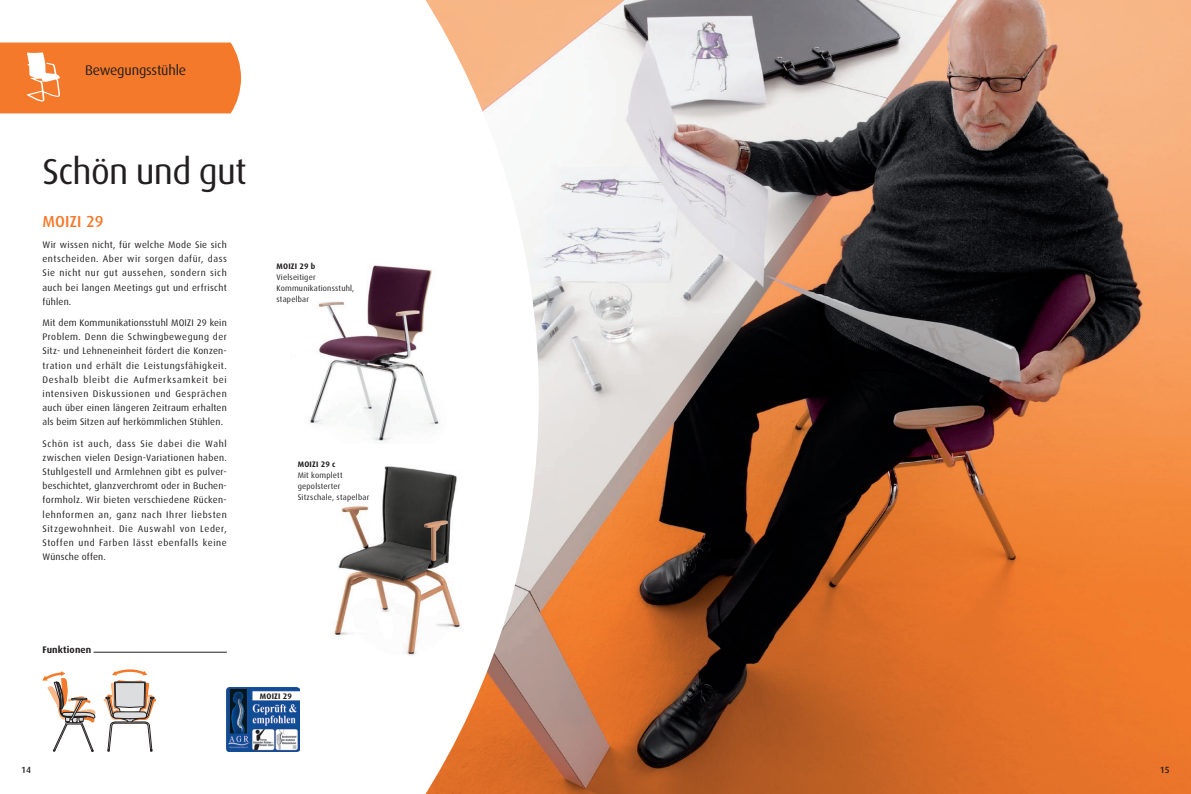
<style>
.page{position:relative;width:1191px;height:794px;background:#fff}
.page>*{position:absolute;margin:0;border:0;box-sizing:border-box;transform-origin:0 0}
.t1{font:36px "Dax";letter-spacing:-.02em;color:#231f20}
.t2{font:500 16px "Dax";letter-spacing:.005em;color:#f4792a}
.t3{font:14px "Dax";letter-spacing:-.015em;color:#231f20}
.t4{font:9.5px/14.2px "Dax";letter-spacing:.03em;color:#231f20;text-align:justify}
.t5{font:700 9.5px "Dax";letter-spacing:.01em;color:#231f20}
.t6{font:500 9px "Dax";color:#231f20}
.t7{font:8px/11px "Dax";letter-spacing:.025em;color:#231f20}
.t8{font:700 8px "Dax";letter-spacing:.025em;color:#231f20}
</style>
<div class="page">
<img style="left:539px;top:0;width:652px;height:794px">
<svg style="left:425px;top:0;width:114px;height:794px"></svg>
<div style="left:0;top:43px;width:241px;height:70px;background:#f4792a"></div>
<img style="left:309px;top:252px;width:137px;height:191px">
<img style="left:334px;top:463px;width:141px;height:219px">
<svg style="left:43px;top:671px;width:52px;height:80px"></svg>
<svg style="left:104px;top:669px;width:52px;height:82px"></svg>
<img style="left:227px;top:687px;width:73px;height:64px">
<hr style="left:94px;top:652px;width:133px;height:1px;background:#231f20">
<h3 class="t3" style="left:85px;top:62px;width:103px">Bewegungsstühle</h3>
<h1 class="t1" style="left:43px;top:151px;width:206px">Schön und gut</h1>
<h2 class="t2" style="left:43px;top:212px;width:62px">MOIZI 29</h2>
<p class="t4" style="left:43px;top:238px;width:186px">Wir wissen nicht, für welche Mode Sie sich entscheiden. Aber wir sorgen dafür, dass Sie nicht nur gut aussehen, sondern sich auch bei langen Meetings gut und erfrischt fühlen.</p>
<p class="t4" style="left:43px;top:316px;width:186px">Mit dem Kommunikationsstuhl MOIZI 29 kein Problem. Denn die Schwingbewegung der Sitz- und Lehneneinheit fördert die Konzen&shy;tration und erhält die Leistungsfähigkeit.<br>Deshalb bleibt die Aufmerksamkeit bei intensiven Diskussionen und Gesprächen auch über einen längeren Zeitraum erhalten als beim Sitzen auf herkömmlichen Stühlen.</p>
<p class="t4" style="left:43px;top:436px;width:186px">Schön ist auch, dass Sie dabei die Wahl zwischen vielen Design-Variationen haben.<br>Stuhlgestell und Armlehnen gibt es pulver&shy;beschichtet, glanzverchromt oder in Buchen&shy;formholz. Wir bieten verschiedene Rücken&shy;lehnformen an, ganz nach Ihrer liebsten Sitzgewohnheit. Die Auswahl von Leder, Stoffen und Farben lässt ebenfalls keine Wünsche offen.</p>
<p class="t8" style="left:276px;top:261px;width:41px">MOIZI 29 b</p>
<p class="t7" style="left:276px;top:271px;width:79px">Vielseitiger<br>Kommunikationsstuhl, stapelbar</p>
<p class="t8" style="left:298px;top:459px;width:39px">MOIZI 29 c</p>
<p class="t7" style="left:298px;top:470px;width:73px">Mit komplett gepolsterter<br>Sitzschale, stapelbar</p>
<p class="t5" style="left:43px;top:644px;width:50px">Funktionen</p>
<p class="t8" style="left:260px;top:692px;width:34px">MOIZI 29</p>
<p class="t6" style="left:21px;top:764px;width:11px">14</p>
<p class="t6" style="left:1159px;top:764px;width:11px">15</p>
</div>
